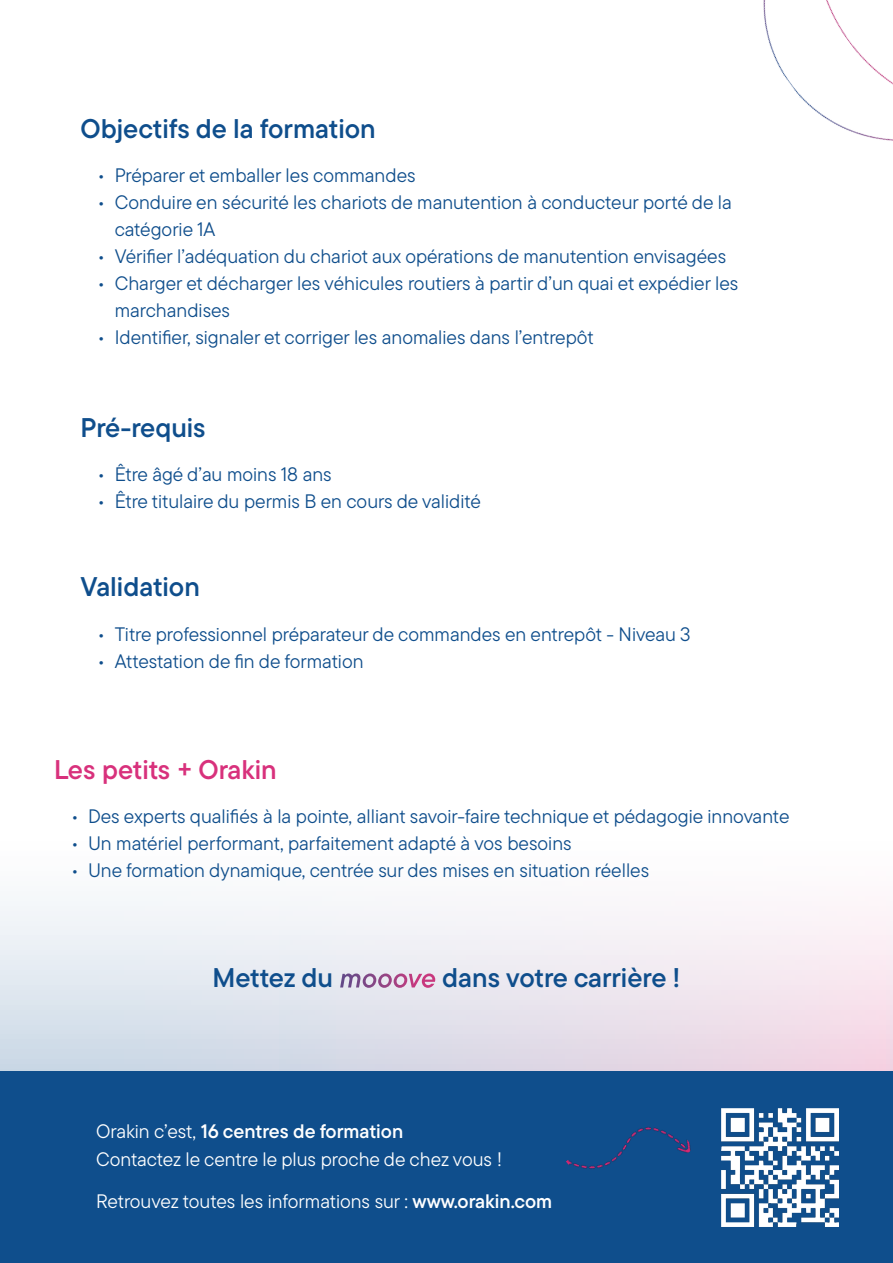
<style>
.page{position:relative;width:893px;height:1263px;background:#fff}
.page>*{position:absolute;margin:0;border:0;box-sizing:border-box;transform-origin:0 0}
.t1{font:27px "TT Commons Pro Db";color:#0f4e8c}
.t2{font:27px "TT Commons Pro Db";color:#d8317c}
.t3{font:19.5px/27px "TT Commons Pro";color:#0f4e8c}
.t4{font:19.5px "TT Commons Pro";color:#fff}
.t5{font:19.5px "TT Commons Pro Db";color:#fff}
.s1{font-family:"TT Commons Pro Db It";color:#fff}
.s2{font-family:"TT Commons Pro"}
.s3{font-family:"TT Commons Pro Db"}
</style>
<div class="page">
<svg style="left:0;top:901px;width:893px;height:170px"></svg>
<div style="left:0;top:1071px;width:893px;height:192px;background:#0f4e8c"></div>
<img style="left:721px;top:1108px;width:118px;height:118px">
<img style="left:566px;top:1127px;width:125px;height:42px">
<img style="left:763px;top:0;width:130px;height:141px">
<p class="t1" style="left:81px;top:108px;width:297px">Objectifs de la formation</p>
<p class="t3" style="left:98px;top:162px;width:319px">• Préparer et emballer les commandes</p>
<p class="t3" style="left:115px;top:189px;width:619px;text-indent:-17px">• Conduire en sécurité les chariots de manutention à conducteur porté de la catégorie 1A</p>
<p class="t3" style="left:98px;top:243px;width:630px">• Vérifier l’adéquation du chariot aux opérations de manutention envisagées</p>
<p class="t3" style="left:115px;top:270px;width:625px;text-indent:-17px">• Charger et décharger les véhicules routiers à partir d’un quai et expédier les marchandises</p>
<p class="t3" style="left:98px;top:324px;width:497px">• Identifier, signaler et corriger les anomalies dans l’entrepôt</p>
<p class="t1" style="left:81px;top:407px;width:126px">Pré-requis</p>
<p class="t3" style="left:98px;top:460px;width:236px">• Être âgé d’au moins 18 ans</p>
<p class="t3" style="left:98px;top:487px;width:385px">• Être titulaire du permis B en cours de validité</p>
<p class="t1" style="left:81px;top:567px;width:121px">Validation</p>
<p class="t3" style="left:98px;top:620px;width:594px">• Titre professionnel préparateur de commandes en entrepôt - Niveau 3</p>
<p class="t3" style="left:98px;top:647px;width:267px">• Attestation de fin de formation</p>
<p class="t2" style="left:54px;top:749px;width:224px">Les petits + Orakin</p>
<p class="t3" style="left:71px;top:803px;width:720px">• Des experts qualifiés à la pointe, alliant savoir-faire technique et pédagogie innovante</p>
<p class="t3" style="left:71px;top:830px;width:502px">• Un matériel performant, parfaitement adapté à vos besoins</p>
<p class="t3" style="left:71px;top:857px;width:580px">• Une formation dynamique, centrée sur des mises en situation réelles</p>
<p class="t1" style="left:212px;top:958px;width:470px">Mettez du <span class="s1">mooove</span> dans votre carrière !</p>
<p class="t5" style="left:96px;top:1117px;width:309px"><span class="s2">Orakin c’est,</span> 16 centres de formation</p>
<p class="t4" style="left:96px;top:1145px;width:408px">Contactez le centre le plus proche de chez vous !</p>
<p class="t4" style="left:96px;top:1187px;width:458px">Retrouvez toutes les informations sur : <span class="s3">www.orakin.com</span></p>
</div>
